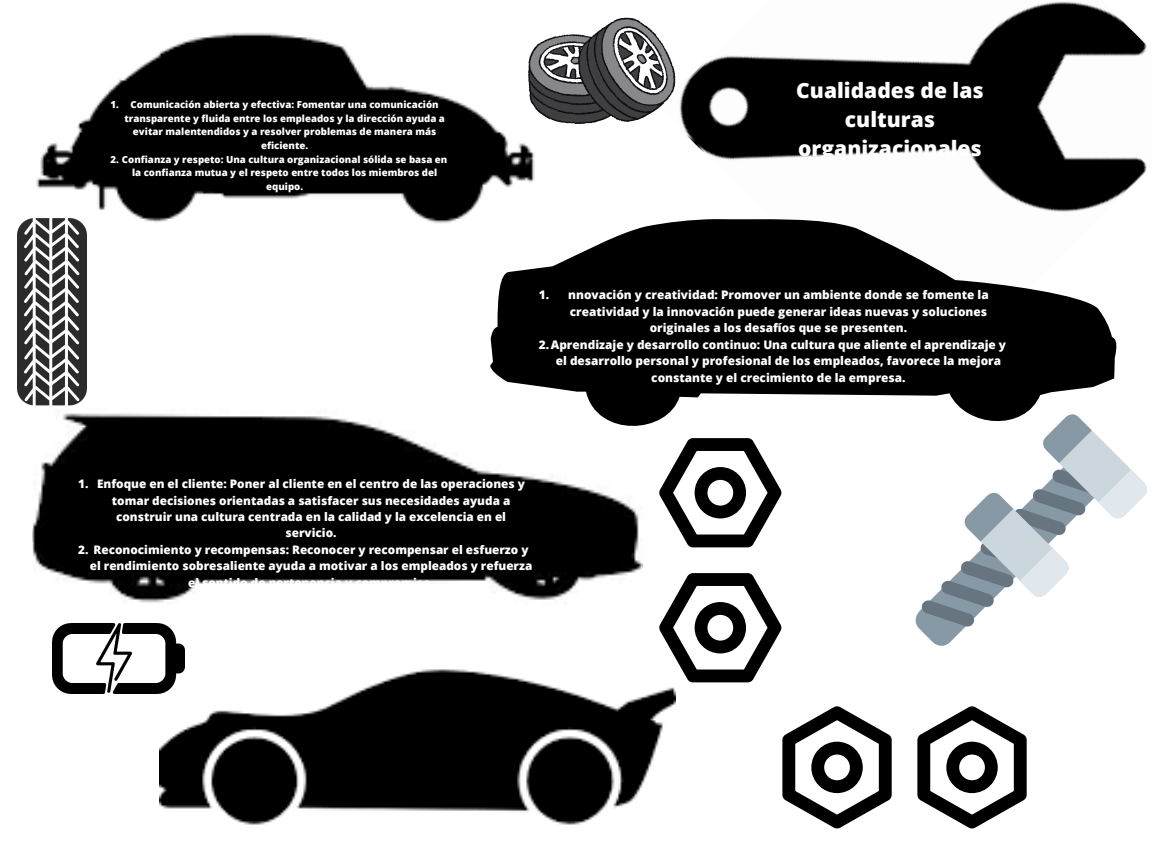
<style>
.page{position:relative;width:1152px;height:864px;background:#fff}
.page>*{position:absolute;margin:0;border:0;box-sizing:border-box;transform-origin:0 0}
.t1{font:800 21px/29.4px "Open Sans";color:#fff;text-align:center}
.t2{font:800 11.85px/16.5px "Open Sans";color:#fff;text-align:center}
.t3{font:800 11.7px/16.4px "Open Sans";color:#fff;text-align:center}
.t4{font:800 9.6px/13.5px "Open Sans";color:#fff;text-align:center}
</style>
<div class="page">
<img style="left:36px;top:32px;width:499px;height:192px">
<img style="left:675px;top:1px;width:472px;height:211px">
<img style="left:32px;top:413px;width:610px;height:190px">
<svg style="left:490px;top:217px;width:627px;height:221px;fill:#000"></svg>
<img style="left:159px;top:669px;width:517px;height:156px">
<svg style="left:528px;top:18px;width:147px;height:106px"></svg>
<img style="left:18px;top:216px;width:68px;height:190px">
<svg style="left:916px;top:606px;width:49px;height:40px"></svg>
<svg style="left:922px;top:411px;width:225px;height:216px"></svg>
<svg style="left:659px;top:573px;width:123px;height:109px"></svg>
<svg style="left:659px;top:438px;width:123px;height:109px"></svg>
<img style="left:52px;top:624px;width:133px;height:70px">
<svg style="left:917px;top:706px;width:110px;height:123px"></svg>
<svg style="left:782px;top:706px;width:110px;height:123px"></svg>
<p class="t4" style="left:124px;top:98px;width:322px">Comunicación abierta y efectiva: Fomentar una comunicación transparente y fluida entre los empleados y la dirección ayuda a evitar malentendidos y a resolver problemas de manera más eficiente.</p>
<p class="t4" style="left:111px;top:152px;width:338px">2. Confianza y respeto: Una cultura organizacional sólida se basa en</p>
<p class="t4" style="left:132px;top:166px;width:307px">la confianza mutua y el respeto entre todos los miembros del</p>
<p class="t4" style="left:266px;top:179px;width:38px">equipo.</p>
<p class="t4" style="left:111px;top:98px;width:10px">1.</p>
<p class="t1" style="left:796px;top:75px;width:189px">Cualidades de las culturas organizacionales</p>
<p class="t2" style="left:568px;top:286px;width:422px">nnovación y creatividad: Promover un ambiente donde se fomente la creatividad y la innovación puede generar ideas nuevas y soluciones originales a los desafíos que se presenten.</p>
<p class="t2" style="left:539px;top:336px;width:469px">2.Aprendizaje y desarrollo continuo: Una cultura que aliente el aprendizaje y</p>
<p class="t2" style="left:556px;top:352px;width:447px">el desarrollo personal y profesional de los empleados, favorece la mejora</p>
<p class="t2" style="left:651px;top:369px;width:256px">constante y el crecimiento de la empresa.</p>
<p class="t2" style="left:539px;top:286px;width:12px">1.</p>
<p class="t3" style="left:97px;top:476px;width:429px">Enfoque en el cliente: Poner al cliente en el centro de las operaciones y tomar decisiones orientadas a satisfacer sus necesidades ayuda a construir una cultura centrada en la calidad y la excelencia en el servicio.</p>
<p class="t3" style="left:78px;top:541px;width:452px">2. Reconocimiento y recompensas: Reconocer y recompensar el esfuerzo y</p>
<p class="t3" style="left:90px;top:558px;width:444px">el rendimiento sobresaliente ayuda a motivar a los empleados y refuerza</p>
<p class="t3" style="left:188px;top:574px;width:247px">el sentido de pertenencia y compromiso.</p>
<p class="t3" style="left:78px;top:476px;width:12px">1.</p>
</div>
